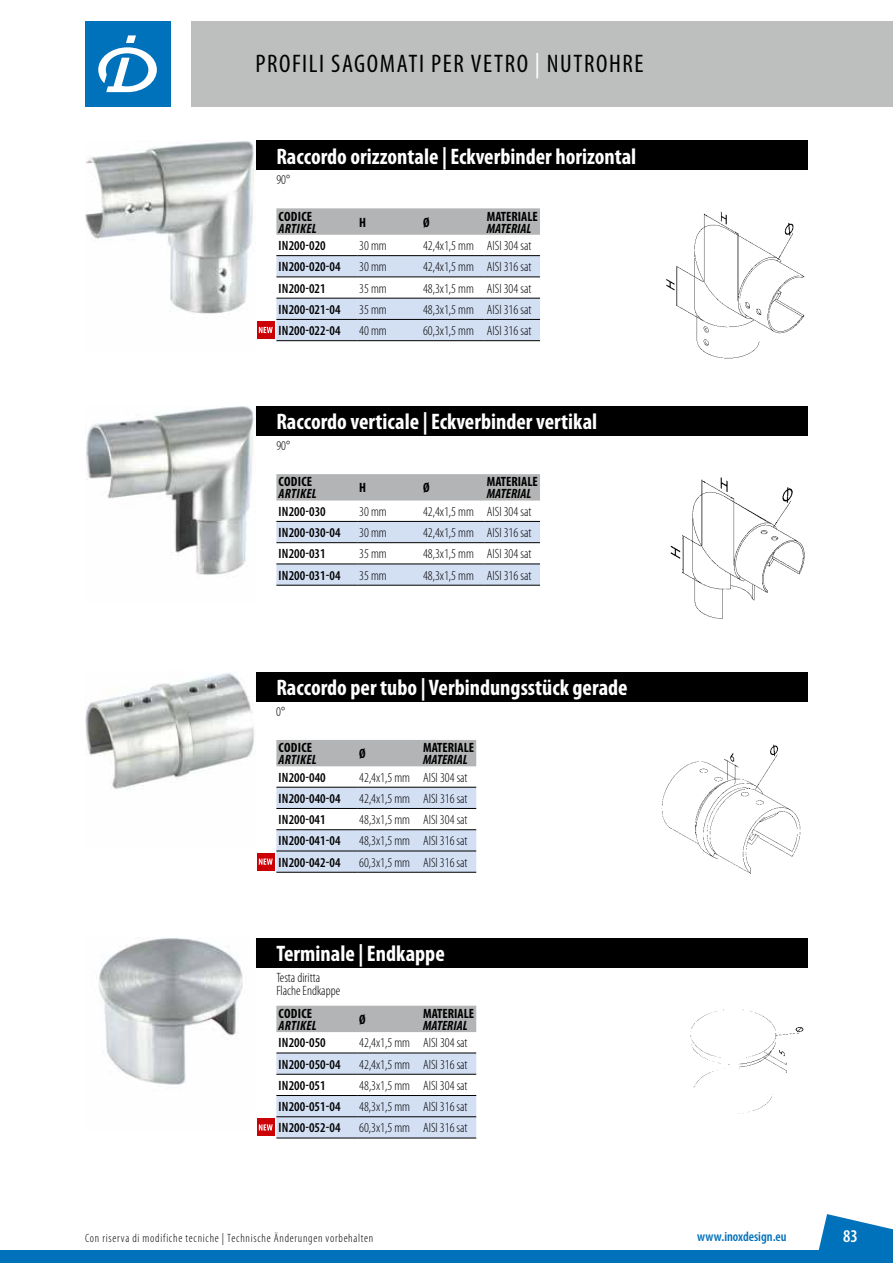
<style>
.page{position:relative;width:893px;height:1263px;background:#fff}
.page>*{position:absolute;margin:0;border:0;box-sizing:border-box;transform-origin:0 0}
.t1{font:condensed 25.5px "Myriad Pro";letter-spacing:.06em;color:#000}
.t2{font:700 condensed 22.5px "Myriad Pro";color:#fff}
.t3{font:600 condensed 18px "Myriad Pro";color:#fff}
.t4{font:300 condensed 13.5px/13.5px "Myriad Pro";color:#000}
.t5{font:600 condensed 13.5px "Myriad Pro";color:#000}
.t6{font:700 condensed 13.5px "Myriad Pro";color:#000}
.t7{font:italic 700 condensed 13.5px "Myriad Pro";color:#000}
.t8{font:italic 700 condensed 13.5px "Myriad Pro";letter-spacing:.02em;color:#000}
.t9{font:600 condensed 13.5px "Myriad Pro";color:#0071bb}
.t10{font:300 condensed 12px "Myriad Pro";letter-spacing:.06em;color:#000}
.s1{color:#fff}
</style>
<div class="page">
<svg style="left:818px;top:1214px;width:75px;height:36px"></svg>
<div style="left:191px;top:21px;width:702px;height:85px;background:#bdbebe"></div>
<div style="left:0;top:1250px;width:893px;height:13px;background:#0071bb"></div>
<div style="left:85px;top:21px;width:85px;height:85px;background:#0071bb"></div>
<svg style="left:98px;top:35px;width:59px;height:57px"></svg>
<div style="left:255px;top:140px;width:553px;height:30px;background:#000"></div>
<div style="left:255px;top:672px;width:553px;height:30px;background:#000"></div>
<div style="left:255px;top:406px;width:553px;height:30px;background:#000"></div>
<div style="left:255px;top:938px;width:553px;height:29px;background:#000"></div>
<svg style="left:276px;top:208px;width:264px;height:27px;background:#b4b5b6"></svg>
<hr style="left:276px;top:255px;width:81px;height:1px;background:#000">
<hr style="left:357px;top:255px;width:64px;height:1px;background:#000">
<hr style="left:421px;top:255px;width:64px;height:1px;background:#000">
<hr style="left:485px;top:255px;width:55px;height:1px;background:#000">
<img style="left:85px;top:141px;width:169px;height:173px">
<img style="left:86px;top:406px;width:169px;height:169px">
<div style="left:276px;top:474px;width:264px;height:26px;background:#b3b4b5"></div>
<svg style="left:276px;top:522px;width:264px;height:63px"></svg>
<hr style="left:485px;top:521px;width:55px;height:1px;background:#000">
<hr style="left:485px;top:542px;width:55px;height:1px;background:#000">
<hr style="left:485px;top:564px;width:55px;height:1px;background:#000">
<hr style="left:485px;top:585px;width:55px;height:1px;background:#000">
<hr style="left:276px;top:521px;width:81px;height:1px;background:#000">
<hr style="left:357px;top:521px;width:64px;height:1px;background:#000">
<hr style="left:421px;top:521px;width:64px;height:1px;background:#000">
<hr style="left:276px;top:542px;width:81px;height:1px;background:#000">
<hr style="left:357px;top:542px;width:64px;height:1px;background:#000">
<hr style="left:421px;top:542px;width:64px;height:1px;background:#000">
<hr style="left:276px;top:564px;width:81px;height:1px;background:#000">
<hr style="left:357px;top:564px;width:64px;height:1px;background:#000">
<hr style="left:421px;top:564px;width:64px;height:1px;background:#000">
<hr style="left:276px;top:585px;width:81px;height:1px;background:#000">
<hr style="left:357px;top:585px;width:64px;height:1px;background:#000">
<hr style="left:421px;top:585px;width:64px;height:1px;background:#000">
<div style="left:276px;top:740px;width:200px;height:26px;background:#b3b4b5"></div>
<hr style="left:421px;top:872px;width:55px;height:1px;background:#000">
<hr style="left:276px;top:872px;width:81px;height:1px;background:#000">
<hr style="left:357px;top:872px;width:64px;height:1px;background:#000">
<img style="left:85px;top:673px;width:169px;height:116px">
<img style="left:99px;top:938px;width:144px;height:149px">
<div style="left:276px;top:1006px;width:200px;height:26px;background:#b3b4b5"></div>
<hr style="left:421px;top:1052px;width:55px;height:1px;background:#000">
<hr style="left:421px;top:1138px;width:55px;height:1px;background:#000">
<hr style="left:276px;top:1052px;width:81px;height:1px;background:#000">
<hr style="left:357px;top:1052px;width:64px;height:1px;background:#000">
<hr style="left:276px;top:1138px;width:81px;height:1px;background:#000">
<hr style="left:357px;top:1138px;width:64px;height:1px;background:#000">
<img style="left:666px;top:211px;width:139px;height:148px">
<img style="left:670px;top:477px;width:135px;height:142px">
<img style="left:661px;top:744px;width:140px;height:130px">
<img style="left:690px;top:1009px;width:114px;height:105px">
<svg style="left:257px;top:1119px;width:2px;height:17px"></svg>
<svg style="left:259px;top:1053px;width:217px;height:85px"></svg>
<svg style="left:257px;top:853px;width:2px;height:17px"></svg>
<svg style="left:259px;top:787px;width:217px;height:85px"></svg>
<svg style="left:257px;top:321px;width:2px;height:17px"></svg>
<svg style="left:259px;top:256px;width:281px;height:85px"></svg>
<h1 class="t1" style="left:255px;top:48px;width:390px">PROFILI SAGOMATI PER VETRO <span class="s1">|</span> NUTROHRE</h1>
<h2 class="t2" style="left:276px;top:142px;width:361px">Raccordo orizzontale | Eckverbinder horizontal</h2>
<p class="t4" style="left:276px;top:174px;width:15px">90°</p>
<p class="t6" style="left:279px;top:208px;width:35px">CODICE</p>
<p class="t8" style="left:279px;top:220px;width:39px">ARTIKEL</p>
<p class="t6" style="left:359px;top:214px;width:8px">H</p>
<p class="t6" style="left:423px;top:214px;width:8px">Ø</p>
<p class="t6" style="left:487px;top:208px;width:53px">MATERIALE</p>
<p class="t7" style="left:487px;top:220px;width:46px">MATERIAL</p>
<p class="t5" style="left:279px;top:237px;width:49px">IN200-020</p>
<p class="t4" style="left:359px;top:239px;width:29px">30 mm</p>
<p class="t4" style="left:423px;top:239px;width:110px">42,4x1,5 mm AISI 304 sat</p>
<p class="t5" style="left:279px;top:259px;width:63px">IN200-020-04</p>
<p class="t4" style="left:359px;top:260px;width:29px">30 mm</p>
<p class="t4" style="left:423px;top:260px;width:110px">42,4x1,5 mm AISI 316 sat</p>
<p class="t5" style="left:279px;top:280px;width:49px">IN200-021</p>
<p class="t4" style="left:359px;top:282px;width:29px">35 mm</p>
<p class="t4" style="left:423px;top:282px;width:110px">48,3x1,5 mm AISI 304 sat</p>
<p class="t5" style="left:279px;top:301px;width:63px">IN200-021-04</p>
<p class="t4" style="left:359px;top:303px;width:29px">35 mm</p>
<p class="t4" style="left:423px;top:303px;width:110px">48,3x1,5 mm AISI 316 sat</p>
<p class="t5" style="left:279px;top:322px;width:63px">IN200-022-04</p>
<p class="t4" style="left:359px;top:324px;width:29px">40 mm</p>
<p class="t4" style="left:423px;top:324px;width:110px">60,3x1,5 mm AISI 316 sat</p>
<h2 class="t2" style="left:276px;top:408px;width:322px">Raccordo verticale | Eckverbinder vertikal</h2>
<p class="t4" style="left:276px;top:439px;width:15px">90°</p>
<p class="t6" style="left:279px;top:473px;width:35px">CODICE</p>
<p class="t8" style="left:279px;top:485px;width:39px">ARTIKEL</p>
<p class="t6" style="left:359px;top:479px;width:8px">H</p>
<p class="t6" style="left:423px;top:479px;width:8px">Ø</p>
<p class="t6" style="left:487px;top:473px;width:53px">MATERIALE</p>
<p class="t7" style="left:487px;top:485px;width:46px">MATERIAL</p>
<p class="t5" style="left:279px;top:503px;width:49px">IN200-030</p>
<p class="t4" style="left:359px;top:505px;width:29px">30 mm</p>
<p class="t4" style="left:423px;top:505px;width:110px">42,4x1,5 mm AISI 304 sat</p>
<p class="t5" style="left:279px;top:524px;width:63px">IN200-030-04</p>
<p class="t4" style="left:359px;top:526px;width:29px">30 mm</p>
<p class="t4" style="left:423px;top:526px;width:110px">42,4x1,5 mm AISI 316 sat</p>
<p class="t5" style="left:279px;top:546px;width:49px">IN200-031</p>
<p class="t4" style="left:359px;top:547px;width:29px">35 mm</p>
<p class="t4" style="left:423px;top:547px;width:110px">48,3x1,5 mm AISI 304 sat</p>
<p class="t5" style="left:279px;top:567px;width:63px">IN200-031-04</p>
<p class="t4" style="left:359px;top:569px;width:29px">35 mm</p>
<p class="t4" style="left:423px;top:569px;width:110px">48,3x1,5 mm AISI 316 sat</p>
<h2 class="t2" style="left:276px;top:674px;width:353px">Raccordo per tubo | Verbindungsstück gerade</h2>
<p class="t4" style="left:276px;top:705px;width:10px">0°</p>
<p class="t6" style="left:279px;top:739px;width:35px">CODICE</p>
<p class="t8" style="left:279px;top:751px;width:39px">ARTIKEL</p>
<p class="t6" style="left:359px;top:745px;width:8px">Ø</p>
<p class="t6" style="left:423px;top:739px;width:53px">MATERIALE</p>
<p class="t7" style="left:423px;top:751px;width:46px">MATERIAL</p>
<p class="t5" style="left:279px;top:769px;width:49px">IN200-040</p>
<p class="t4" style="left:359px;top:771px;width:110px">42,4x1,5 mm AISI 304 sat</p>
<p class="t5" style="left:279px;top:790px;width:63px">IN200-040-04</p>
<p class="t4" style="left:359px;top:792px;width:110px">42,4x1,5 mm AISI 316 sat</p>
<p class="t5" style="left:279px;top:811px;width:49px">IN200-041</p>
<p class="t4" style="left:359px;top:813px;width:110px">48,3x1,5 mm AISI 304 sat</p>
<p class="t5" style="left:279px;top:833px;width:63px">IN200-041-04</p>
<p class="t4" style="left:359px;top:834px;width:110px">48,3x1,5 mm AISI 316 sat</p>
<p class="t5" style="left:279px;top:854px;width:63px">IN200-042-04</p>
<p class="t4" style="left:359px;top:856px;width:110px">60,3x1,5 mm AISI 316 sat</p>
<h2 class="t2" style="left:276px;top:939px;width:170px">Terminale | Endkappe</h2>
<p class="t4" style="left:276px;top:971px;width:65px">Testa diritta<br>Flache Endkappe</p>
<p class="t6" style="left:279px;top:1005px;width:35px">CODICE</p>
<p class="t8" style="left:279px;top:1017px;width:39px">ARTIKEL</p>
<p class="t6" style="left:359px;top:1011px;width:8px">Ø</p>
<p class="t6" style="left:423px;top:1005px;width:53px">MATERIALE</p>
<p class="t7" style="left:423px;top:1017px;width:46px">MATERIAL</p>
<p class="t5" style="left:279px;top:1035px;width:49px">IN200-050</p>
<p class="t4" style="left:359px;top:1036px;width:110px">42,4x1,5 mm AISI 304 sat</p>
<p class="t5" style="left:279px;top:1056px;width:63px">IN200-050-04</p>
<p class="t4" style="left:359px;top:1058px;width:110px">42,4x1,5 mm AISI 316 sat</p>
<p class="t5" style="left:279px;top:1077px;width:49px">IN200-051</p>
<p class="t4" style="left:359px;top:1079px;width:110px">48,3x1,5 mm AISI 304 sat</p>
<p class="t5" style="left:279px;top:1098px;width:63px">IN200-051-04</p>
<p class="t4" style="left:359px;top:1100px;width:110px">48,3x1,5 mm AISI 316 sat</p>
<p class="t5" style="left:279px;top:1120px;width:63px">IN200-052-04</p>
<p class="t4" style="left:359px;top:1121px;width:110px">60,3x1,5 mm AISI 316 sat</p>
<p class="t10" style="left:85px;top:1232px;width:290px">Con riserva di modifiche tecniche | Technische Änderungen vorbehalten</p>
<p class="t9" style="left:697px;top:1228px;width:91px">www.inoxdesign.eu</p>
<h3 class="t3" style="left:843px;top:1225px;width:16px">83</h3>
</div>
